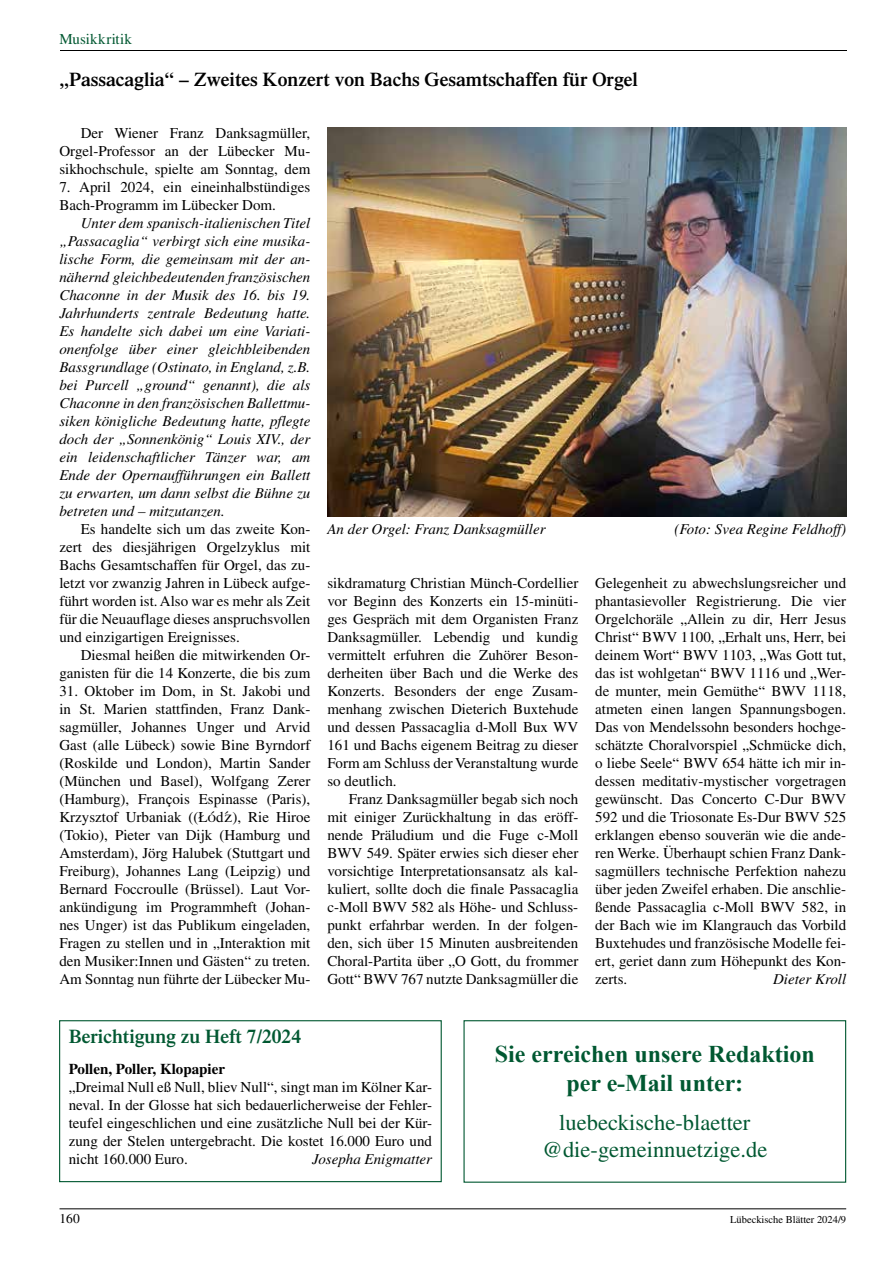
<style>
.page{position:relative;width:893px;height:1263px;background:#fff}
.page>*{position:absolute;margin:0;border:0;box-sizing:border-box;transform-origin:0 0}
.t1{font:700 24px/28.8px "Times New Roman";color:#005831;text-align:center}
.t2{font:22.5px/27px "Times LT Std";color:#005831;text-align:center}
.t3{font:600 19.5px "Times LT Std";color:#000}
.t4{font:600 19.5px "Times LT Std";color:#005831}
.t5{font:15px/18px "Times LT Std";color:#000;text-align:justify}
.t6{font:italic 15px/18px "Times LT Std";color:#000;text-align:justify}
.t7{font:700 15px "Times LT Std";color:#000}
.t8{font:15px "Times LT Std";letter-spacing:.015em;color:#005831}
.t9{font:13.5px "Times LT Std";color:#000}
.t10{font:10.5px "Times LT Std";color:#000}
.s1{font-family:"Times New Roman"}
</style>
<div class="page">
<hr style="left:60px;top:1208px;width:786px;height:1px;background:#000">
<hr style="left:60px;top:50px;width:787px;height:1px;background:#000">
<img style="left:327px;top:128px;width:519px;height:389px">
<div style="left:463px;top:1020px;width:383px;height:163px;border:1px solid #005831"></div>
<div style="left:59px;top:1020px;width:383px;height:162px;border:1px solid #005831"></div>
<p class="t8" style="left:60px;top:31px;width:74px">Musikkritik</p>
<h3 class="t3" style="left:60px;top:67px;width:580px">„Passacaglia“ – Zweites Konzert von Bachs Gesamtschaffen für Orgel</h3>
<p class="t5" style="left:59px;top:124px;width:252px;text-indent:21px">Der Wiener Franz Danksagmüller, Orgel-Professor an der Lübecker Mu&shy;sikhochschule, spielte am Sonntag, dem</p>
<p class="t5" style="left:59px;top:178px;width:252px">7. April 2024, ein eineinhalbstündiges<br>Bach-Programm im Lübecker Dom.</p>
<p class="t6" style="left:59px;top:214px;width:252px;text-indent:21px">Unter dem spanisch-italienischen Titel „Passacaglia“ verbirgt sich eine musika&shy;lische Form, die gemeinsam mit der an&shy;nähernd gleichbedeutenden französischen Chaconne in der Musik des 16. bis 19.<br>Jahrhunderts zentrale Bedeutung hatte.<br>Es handelte sich dabei um eine Variati&shy;onenfolge über einer gleichbleibenden Bassgrundlage (Ostinato, in England, z.B. bei Purcell „ground“ genannt), die als Chaconne in den französischen Ballettmu&shy;siken königliche Bedeutung hatte, pflegte doch der „Sonnenkönig“ Louis XIV., der ein leidenschaftlicher Tänzer war, am Ende der Opernaufführungen ein Ballett zu erwarten, um dann selbst die Bühne zu betreten und – mitzutanzen.</p>
<p class="t5" style="left:59px;top:520px;width:252px;text-indent:21px">Es handelte sich um das zweite Kon&shy;zert des diesjährigen Orgelzyklus mit Bachs Gesamtschaffen für Orgel, das zu&shy;letzt vor zwanzig Jahren in Lübeck aufge&shy;führt worden ist. Also war es mehr als Zeit für die Neuauflage dieses anspruchsvollen und einzigartigen Ereignisses.</p>
<p class="t5" style="left:59px;top:646px;width:252px;text-align:right">Diesmal heißen die mitwirkenden Or&shy;ganisten für die 14 Konzerte, die bis zum</p>
<p class="t5" style="left:59px;top:682px;width:252px">31. Oktober im Dom, in St. Jakobi und in St. Marien stattfinden, Franz Dank&shy;sagmüller, Johannes Unger und Arvid Gast (alle Lübeck) sowie Bine Byrndorf (Roskilde und London), Martin Sander (München und Basel), Wolfgang Zerer (Hamburg), Fran<span class="s1">ç</span>ois Espinasse (Paris), Krzysztof Urbaniak ((ŁÓd´z), Rie Hiroe (Tokio), Pieter van Dijk (Hamburg und Amsterdam), Jörg Halubek (Stuttgart und Freiburg), Johannes Lang (Leipzig) und Bernard Foccroulle (Brüssel). Laut Vor&shy;ankündigung im Programmheft (Johan&shy;nes Unger) ist das Publikum eingeladen, Fragen zu stellen und in „Interaktion mit den Musiker:Innen und Gästen“ zu treten.<br>Am Sonntag nun führte der Lübecker Mu-</p>
<p class="t6" style="left:327px;top:520px;width:220px">An der Orgel: Franz Danksagmüller</p>
<p class="t6" style="left:674px;top:520px;width:173px">(Foto: Svea Regine Feldhoff)</p>
<p class="t5" style="left:327px;top:574px;width:252px">sikdramaturg Christian Münch-Cordellier vor Beginn des Konzerts ein 15-minüti&shy;ges Gespräch mit dem Organisten Franz Danksagmüller. Lebendig und kundig vermittelt erfuhren die Zuhörer Beson&shy;derheiten über Bach und die Werke des Konzerts. Besonders der enge Zusam&shy;menhang zwischen Dieterich Buxtehude und dessen Passacaglia d-Moll Bux WV 161 und Bachs eigenem Beitrag zu dieser Form am Schluss der Veranstaltung wurde so deutlich.</p>
<p class="t5" style="left:327px;top:790px;width:252px;text-indent:21px">Franz Danksagmüller begab sich noch mit einiger Zurückhaltung in das eröff&shy;nende Präludium und die Fuge c-Moll BWV 549. Später erwies sich dieser eher vorsichtige Interpretationsansatz als kal&shy;kuliert, sollte doch die finale Passacaglia c-Moll BWV 582 als Höhe- und Schluss&shy;punkt erfahrbar werden. In der folgen&shy;den, sich über 15 Minuten ausbreitenden Choral-Partita über „O Gott, du frommer Gott“ BWV 767 nutzte Danksagmüller die</p>
<p class="t5" style="left:595px;top:574px;width:252px">Gelegenheit zu abwechslungsreicher und phantasievoller Registrierung. Die vier Orgelchoräle „Allein zu dir, Herr Jesus Christ“ BWV 1100, „Erhalt uns, Herr, bei deinem Wort“ BWV 1103, „Was Gott tut, das ist wohlgetan“ BWV 1116 und „Wer&shy;de munter, mein Gemüthe“ BWV 1118, atmeten einen langen Spannungsbogen.<br>Das von Mendelssohn besonders hochge&shy;schätzte Choralvorspiel „Schmücke dich, o liebe Seele“ BWV 654 hätte ich mir in&shy;dessen meditativ-mystischer vorgetragen gewünscht. Das Concerto C-Dur BWV 592 und die Triosonate Es-Dur BWV 525 erklangen ebenso souverän wie die ande&shy;ren Werke. Überhaupt schien Franz Dank&shy;sagmüllers technische Perfektion nahezu über jeden Zweifel erhaben. Die anschlie&shy;ßende Passacaglia c-Moll BWV 582, in der Bach wie im Klangrauch das Vorbild Buxtehudes und französische Modelle fei&shy;ert, geriet dann zum Höhepunkt des Kon&shy;zerts.</p>
<p class="t6" style="left:773px;top:970px;width:75px">Dieter Kroll</p>
<h3 class="t4" style="left:69px;top:1025px;width:234px">Berichtigung zu Heft 7/2024</h3>
<p class="t7" style="left:69px;top:1060px;width:158px">Pollen, Poller, Klopapier</p>
<p class="t5" style="left:69px;top:1078px;width:365px">„Dreimal Null eß Null, bliev Null“, singt man im Kölner Kar&shy;neval. In der Glosse hat sich bedauerlicherweise der Fehler&shy;teufel eingeschlichen und eine zusätzliche Null bei der Kür&shy;zung der Stelen untergebracht. Die kostet 16.000 Euro und nicht 160.000 Euro.</p>
<p class="t6" style="left:312px;top:1150px;width:122px">Josepha Enigmatter</p>
<h1 class="t1" style="left:495px;top:1039px;width:321px">Sie erreichen unsere Redaktion per e-Mail unter:</h1>
<h2 class="t2" style="left:542px;top:1109px;width:227px">luebeckische-blaetter @die-gemeinnuetzige.de</h2>
<p class="t9" style="left:60px;top:1211px;width:22px">160</p>
<p class="t10" style="left:730px;top:1214px;width:118px">Lübeckische Blätter 2024/9</p>
</div>
